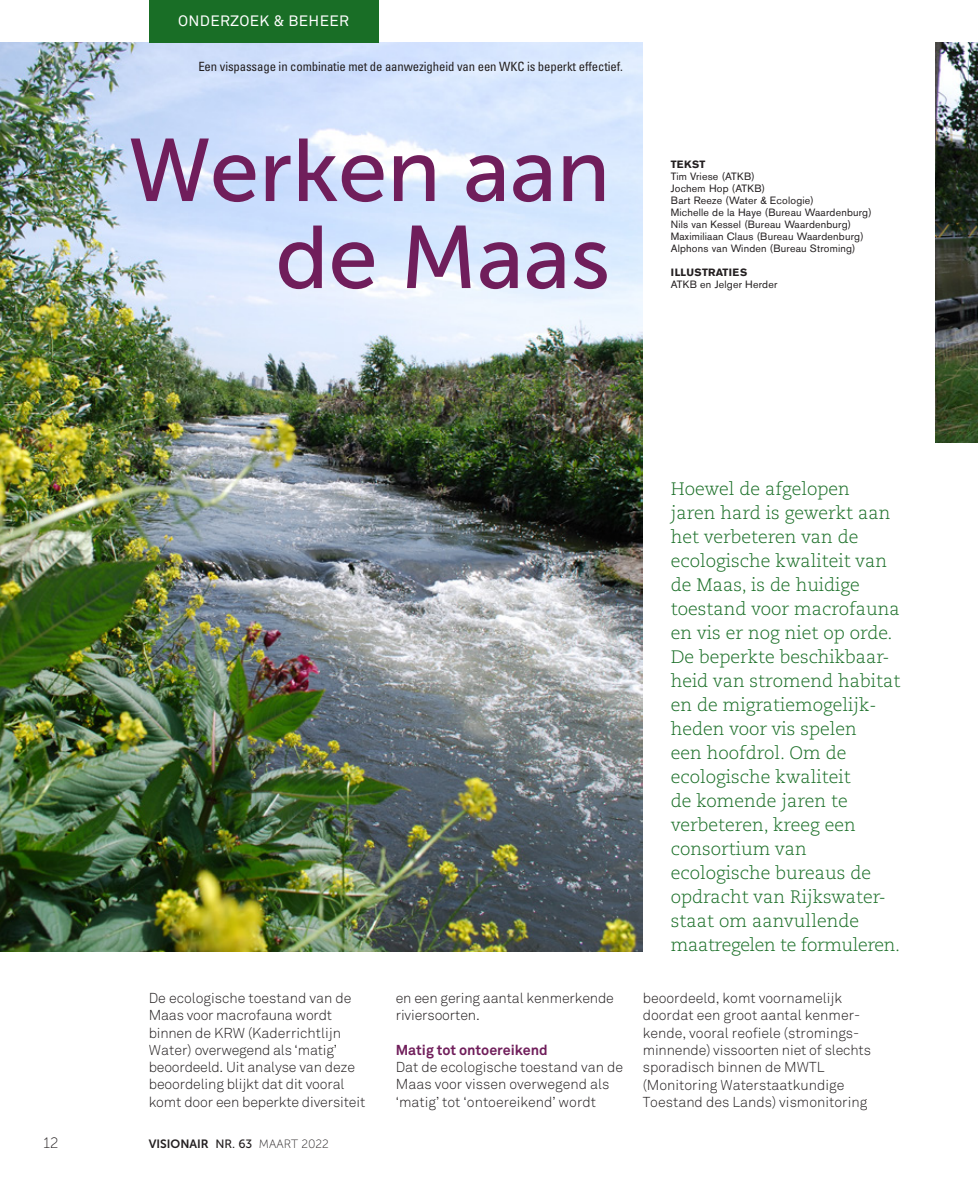
<style>
.page{position:relative;width:978px;height:1191px;background:#fff}
.page>*{position:absolute;margin:0;border:0;box-sizing:border-box;transform-origin:0 0}
.t1{font:88.5px/87px "Museo Sans 500";color:#701e5b;text-align:right}
.t2{font:300 18px/24px "Caecilia LT Pro 45";color:#196e26}
.t3{font:15px "Akkurat";letter-spacing:.02em;color:#fff}
.t4{font:15px "Museo Sans 100";color:#231f20}
.t5{font:300 14.25px/17.2px "Akkurat";color:#231f20}
.t6{font:700 14.25px "Akkurat";color:#701e5b}
.t7{font:condensed 12.75px "Univers LT Std";letter-spacing:-.01em;color:#231f20}
.t8{font:12px "Museo Sans 700";color:#231f20}
.t9{font:10.5px/12px "Akzidenz Grotesk BE";letter-spacing:.02em;color:#231f20}
.t10{font:700 10.5px "Akzidenz Grotesk BE";letter-spacing:.02em;color:#231f20}
.s1{font-family:"Museo Sans 500"}
.s2{font-family:"Museo Sans 100"}
</style>
<div class="page">
<img style="left:0;top:43px;width:642px;height:908px">
<div style="left:149px;top:0;width:229px;height:43px;background:#196e26"></div>
<img style="left:935px;top:43px;width:43px;height:399px">
<p class="t3" style="left:178px;top:12px;width:172px">ONDERZOEK &amp; BEHEER</p>
<p class="t7" style="left:198px;top:59px;width:426px">Een vispassage in combinatie met de aanwezigheid van een WKC is beperkt effectief.</p>
<h1 class="t1" style="left:128px;top:127px;width:484px">Werken aan de Maas</h1>
<p class="t10" style="left:671px;top:158px;width:36px">TEKST</p>
<p class="t9" style="left:671px;top:170px;width:202px">Tim Vriese (ATKB)<br>Jochem Hop (ATKB)<br>Bart Reeze (Water &amp; Ecologie)<br>Michelle de la Haye (Bureau Waardenburg)<br>Nils van Kessel (Bureau Waardenburg)<br>Maximiliaan Claus (Bureau Waardenburg)<br>Alphons van Winden (Bureau Stroming)</p>
<p class="t10" style="left:671px;top:266px;width:78px">ILLUSTRATIES</p>
<p class="t9" style="left:671px;top:278px;width:108px">ATKB en Jelger Herder</p>
<p class="t5" style="left:149px;top:989px;width:218px">De ecologische toestand van de<br>Maas voor macrofauna wordt binnen de KRW (Kaderrichtlijn<br>Water) overwegend als ‘matig’ beoordeeld. Uit analyse van deze beoordeling blijkt dat dit vooral komt door een beperkte diversiteit</p>
<p class="t5" style="left:396px;top:989px;width:220px">en een gering aantal kenmerkende riviersoorten.</p>
<p class="t6" style="left:396px;top:1041px;width:154px">Matig tot ontoereikend</p>
<p class="t5" style="left:396px;top:1058px;width:229px">Dat de ecologische toestand van de<br>Maas voor vissen overwegend als ‘matig’ tot ‘ontoereikend’ wordt</p>
<p class="t4" style="left:44px;top:1135px;width:16px">12</p>
<p class="t8" style="left:149px;top:1137px;width:182px">VISIONAIR <span class="s1">NR. 63</span> <span class="s2">MAART 2022</span></p>
<p class="t2" style="left:671px;top:476px;width:231px">Hoewel de afgelopen<br>jaren hard is gewerkt aan het verbeteren van de ecologische kwaliteit van de Maas, is de huidige toestand voor macrofauna en vis er nog niet op orde.<br>De beperkte beschikbaar&shy;heid van stromend habitat en de migratiemogelijk&shy;heden voor vis spelen<br>een hoofdrol. Om de ecologische kwaliteit<br>de komende jaren te verbeteren, kreeg een consortium van ecologische bureaus de opdracht van Rijkswater&shy;staat om aanvullende maatregelen te formuleren.</p>
<p class="t5" style="left:643px;top:990px;width:230px">beoordeeld, komt voornamelijk doordat een groot aantal kenmer&shy;kende, vooral reofiele (stromings&shy;minnende) vissoorten niet of slechts sporadisch binnen de MWTL (Monitoring Waterstaatkundige Toestand des Lands) vismonitoring</p>
</div>
